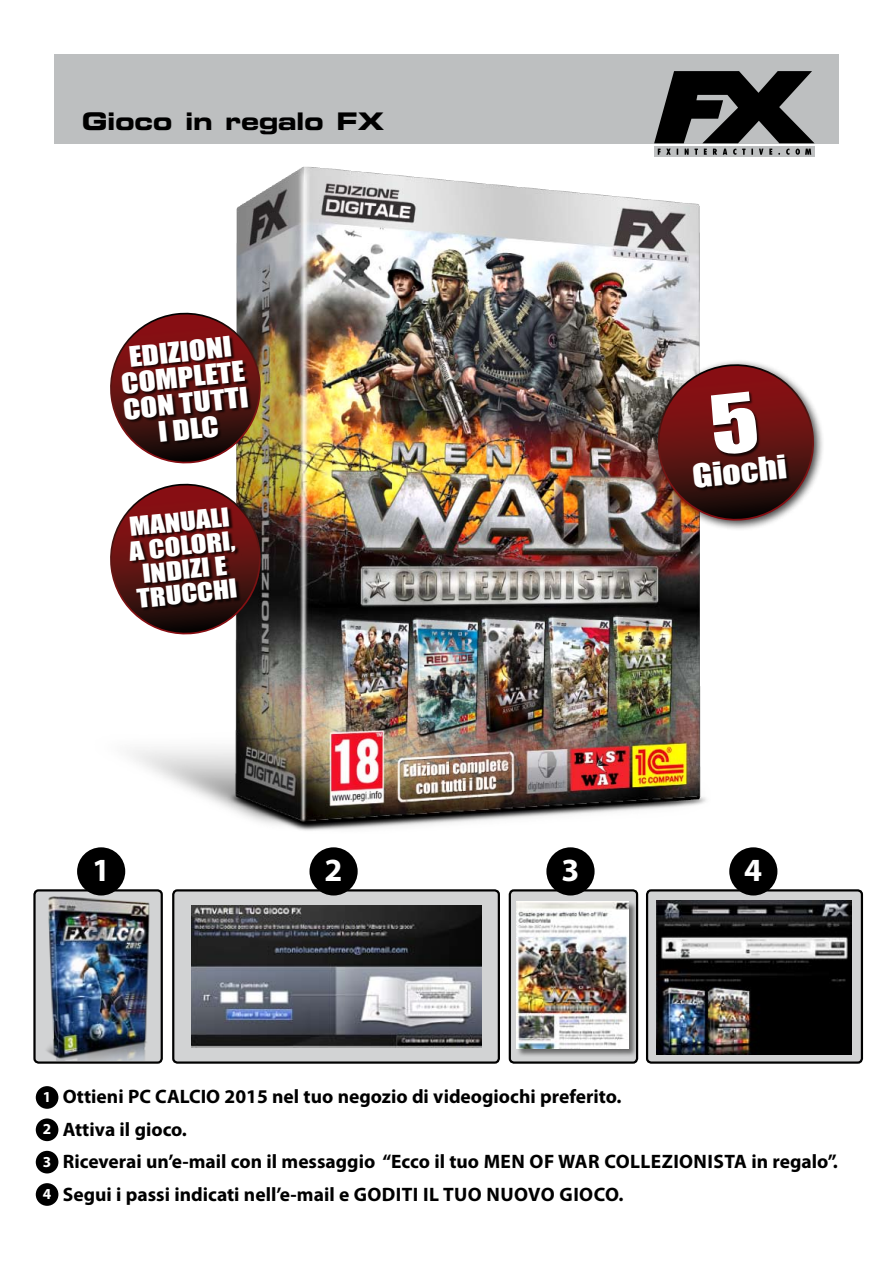
<style>
.page{position:relative;width:893px;height:1263px;background:#fff}
.page>*{position:absolute;margin:0;border:0;box-sizing:border-box;transform-origin:0 0}
.t1{font:700 32.4px "Myriad Pro";color:#fff}
.t2{font:30px "Impact";color:#fff;scale:1.2 1}
.t3{font:25.95px "Impact";color:#fff;scale:1.2 1}
.t4{font:24.3px "Eurostile Bold Extended Two";letter-spacing:-.015em;color:#000}
.t5{font:24px/24px "Impact";color:#fff;text-align:center;scale:1.2 1}
.t6{font:700 19.5px/32.4px "Myriad Pro";color:#000}
.s1{font-size:15.3px;color:#fff}
</style>
<div class="page">
<img style="left:132px;top:166px;width:574px;height:665px">
<div style="left:54px;top:54px;width:785px;height:89px;background:#bdbfc0"></div>
<svg style="left:654px;top:147px;width:160px;height:10px"></svg>
<svg style="left:654px;top:71px;width:160px;height:72px"></svg>
<svg style="left:658px;top:149px;width:153px;height:6px"></svg>
<div style="left:36px;top:1086px;width:22px;height:23px;background:#000;border-radius:50%"></div>
<div style="left:36px;top:1118px;width:22px;height:23px;background:#000;border-radius:50%"></div>
<div style="left:36px;top:1151px;width:22px;height:22px;background:#000;border-radius:50%"></div>
<div style="left:36px;top:1183px;width:22px;height:23px;background:#000;border-radius:50%"></div>
<div style="left:173px;top:890px;width:326px;height:172px;background:#d2d3d4;border-radius:4px"></div>
<div style="left:172px;top:889px;width:328px;height:175px;border:2px solid #000;border-radius:4px"></div>
<div style="left:647px;top:890px;width:215px;height:172px;background:#d2d3d4;border-radius:4px"></div>
<div style="left:646px;top:889px;width:217px;height:175px;border:2px solid #000;border-radius:4px"></div>
<div style="left:34px;top:890px;width:128px;height:172px;background:#d2d3d4;border-radius:4px"></div>
<div style="left:33px;top:889px;width:130px;height:175px;border:2px solid #000;border-radius:4px"></div>
<div style="left:510px;top:890px;width:127px;height:172px;background:#d2d3d4;border-radius:4px"></div>
<div style="left:509px;top:889px;width:129px;height:175px;border:2px solid #000;border-radius:4px"></div>
<img style="left:191px;top:906px;width:291px;height:142px">
<div style="left:516px;top:901px;width:121px;height:156px;background:#000;opacity:.5"></div>
<img style="left:517px;top:901px;width:111px;height:148px">
<img style="left:657px;top:900px;width:195px;height:154px">
<div style="left:77px;top:847px;width:48px;height:48px;background:#000;border-radius:50%"></div>
<div style="left:309px;top:847px;width:49px;height:48px;background:#000;border-radius:50%"></div>
<div style="left:546px;top:847px;width:49px;height:48px;background:#000;border-radius:50%"></div>
<div style="left:729px;top:847px;width:48px;height:48px;background:#000;border-radius:50%"></div>
<img style="left:33px;top:894px;width:117px;height:166px">
<div style="left:652px;top:359px;width:172px;height:173px;background:#000;opacity:.75"></div>
<img style="left:110px;top:307px;width:156px;height:162px">
<div style="left:122px;top:336px;width:130px;height:110px;background:#000;opacity:.75"></div>
<svg style="left:110px;top:478px;width:156px;height:162px"></svg>
<div style="left:130px;top:507px;width:111px;height:105px;background:#000;opacity:.75"></div>
<svg style="left:654px;top:359px;width:166px;height:167px"></svg>
<p class="t4" style="left:82px;top:104px;width:304px">Gioco in regalo FX</p>
<h3 class="t3" style="left:127px;top:337px;width:87px;rotate:-6deg">EDIZIONI</h3>
<h3 class="t3" style="left:119px;top:364px;width:105px;rotate:-6deg">COMPLETE</h3>
<h3 class="t3" style="left:121px;top:390px;width:106px;rotate:-6deg">CON TUTTI</h3>
<h3 class="t3" style="left:156px;top:412px;width:26px;rotate:-6deg">I dlc</h3>
<p class="t5" style="left:125px;top:515px;width:90px;rotate:-6deg">MANUALI<br>A COLORI,<br>INDIZI E<br>TRUCCHI</p>
<h2 class="t2" style="left:690px;top:453px;width:80px;rotate:-6deg">Giochi</h2>
<h1 class="t1" style="left:92px;top:849px;width:19px">1</h1>
<h1 class="t1" style="left:324px;top:849px;width:19px">2</h1>
<h1 class="t1" style="left:561px;top:849px;width:19px">3</h1>
<h1 class="t1" style="left:744px;top:849px;width:19px">4</h1>
<p class="t6" style="left:43px;top:1080px;width:796px"><span class="s1">1</span> Ottieni PC CALCIO 2015 nel tuo negozio di videogiochi preferito.<br><span class="s1">2</span> Attiva il gioco.<br><span class="s1">3</span> Riceverai un’e-mail con il messaggio “Ecco il tuo MEN OF WAR COLLEZIONISTA in regalo”.<br><span class="s1">4</span> Segui i passi indicati nell’e-mail e goditi il tuo nuovo gioco</p>
<p class="t6" style="left:618px;top:1177px;width:7px">.</p>
</div>
